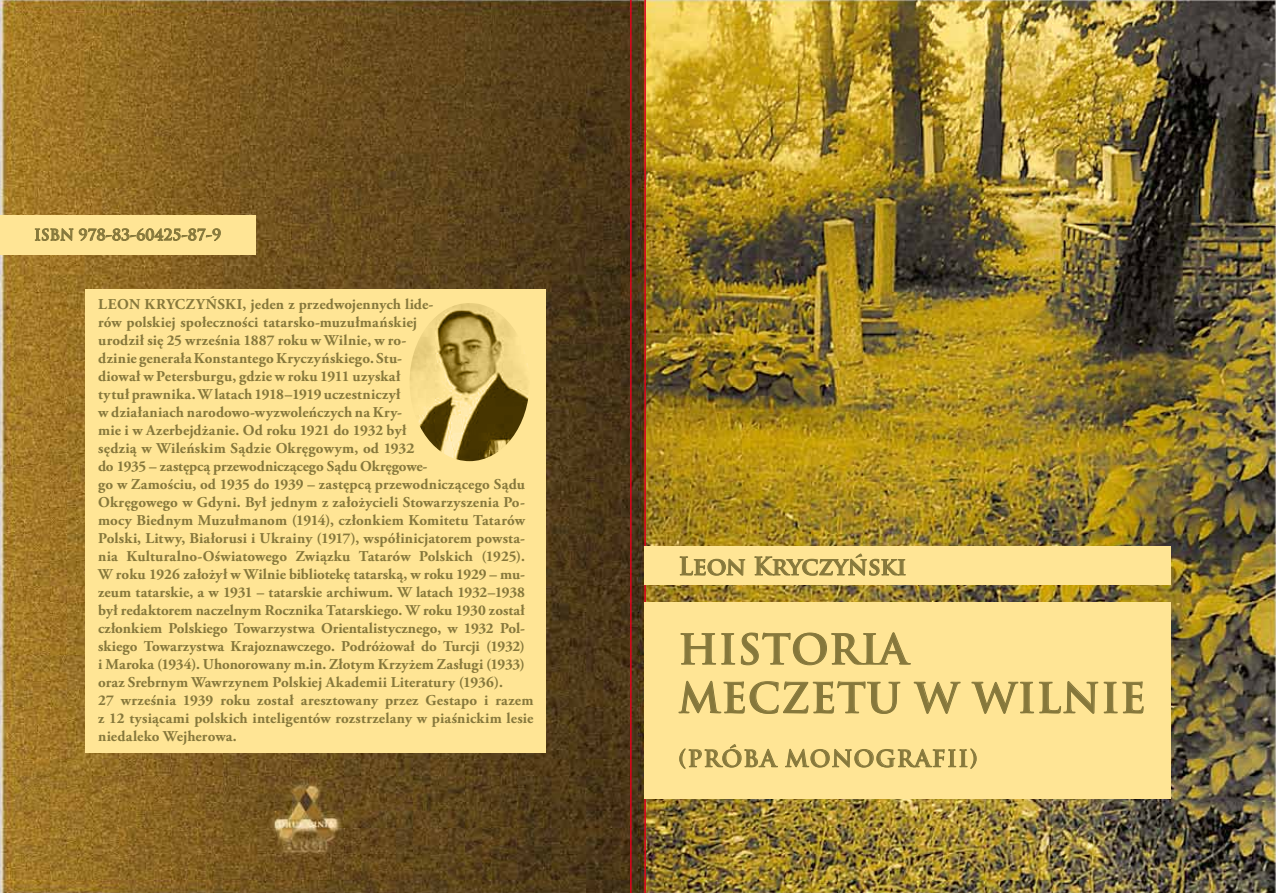
<style>
.page{position:relative;width:1276px;height:893px;background:#fff}
.page>*{position:absolute;margin:0;border:0;box-sizing:border-box;transform-origin:0 0}
.t1{font:700 40.5px/48.6px "Trajan Pro";letter-spacing:.02em;color:#86783b}
.t2{font:700 24px "Trajan Pro";color:#86783b}
.t3{font:700 22.5px "Trajan Pro";letter-spacing:.05em;color:#86783b}
.t4{font:700 15px/18px "Adobe Garamond Pro";letter-spacing:.01em;color:#86783b}
.t5{font:700 15px "Trajan Pro";color:#86783b}
</style>
<div class="page">
<img style="left:0;top:0;width:1276px;height:893px">
<hr style="left:630px;top:0;width:1px;height:893px;background:#e2001a">
<hr style="left:644px;top:0;width:2px;height:893px;background:#e2001a">
<div style="left:644px;top:602px;width:527px;height:196px;background:#ffe595"></div>
<div style="left:644px;top:547px;width:527px;height:38px;background:#ffe595"></div>
<svg style="left:678px;top:480px;width:466px;height:289px"></svg>
<div style="left:0;top:215px;width:255px;height:39px;background:#ffe595"></div>
<svg style="left:34px;top:144px;width:187px;height:97px"></svg>
<div style="left:85px;top:289px;width:461px;height:463px;background:#ffe595"></div>
<img style="left:410px;top:303px;width:119px;height:158px">
<p class="t5" style="left:34px;top:225px;width:11px">ISBN</p>
<p class="t5" style="left:79px;top:225px;width:144px">978-83-60425-87-9</p>
<p class="t4" style="left:98px;top:295px;width:437px">Leon Kryczyński, jeden z przedwojennych lide-<br>rów polskiej społeczności tatarsko-muzułmańskiej<br>urodził się 25 września 1887 roku w Wilnie, w ro-<br>dzinie generała Konstantego Kryczyńskiego. Stu-<br>diował w Petersburgu, gdzie w roku 1911 uzyskał<br>tytuł prawnika. W latach 1918–1919 uczestniczył<br>w działaniach narodowo-wyzwoleńczych na Kry-<br>mie i w Azerbejdżanie. Od roku 1921 do 1932 był<br>sędzią w Wileńskim Sądzie Okręgowym, od 1932<br>do 1935 – zastępcą przewodniczącego Sądu Okręgowe-<br>go w Zamościu, od 1935 do 1939 – zastępcą przewodniczącego Sądu Okręgowego w Gdyni. Był jednym z założycieli Stowarzyszenia Po&shy;mocy Biednym Muzułmanom (1914), członkiem Komitetu Tatarów Polski, Litwy, Białorusi i Ukrainy (1917), współinicjatorem powsta&shy;nia Kulturalno-Oświatowego Związku Tatarów Polskich (1925).<br>W roku 1926 założył w Wilnie bibliotekę tatarską, w roku 1929 – mu&shy;zeum tatarskie, a w 1931 – tatarskie archiwum. W latach 1932–1938 był redaktorem naczelnym Rocznika Tatarskiego. W roku 1930 został członkiem Polskiego Towarzystwa Orientalistycznego, w 1932 Pol&shy;skiego Towarzystwa Krajoznawczego. Podróżował do Turcji (1932)<br>i Maroka (1934). Uhonorowany m.in. Złotym Krzyżem Zasługi (1933) oraz Srebrnym Wawrzynem Polskiej Akademii Literatury (1936).<br>27 września 1939 roku został aresztowany przez Gestapo i razem z 12 tysiącami polskich inteligentów rozstrzelany w piaśnickim lesie niedaleko Wejherowa.</p>
<h2 class="t2" style="left:678px;top:551px;width:230px">LEON KRYCZYŃSKI</h2>
<h1 class="t1" style="left:678px;top:626px;width:469px">HISTORIA<br>MECZETU W WILNIE</h1>
<h3 class="t3" style="left:678px;top:744px;width:301px">(PRÓBA MONOGRAFII)</h3>
</div>
